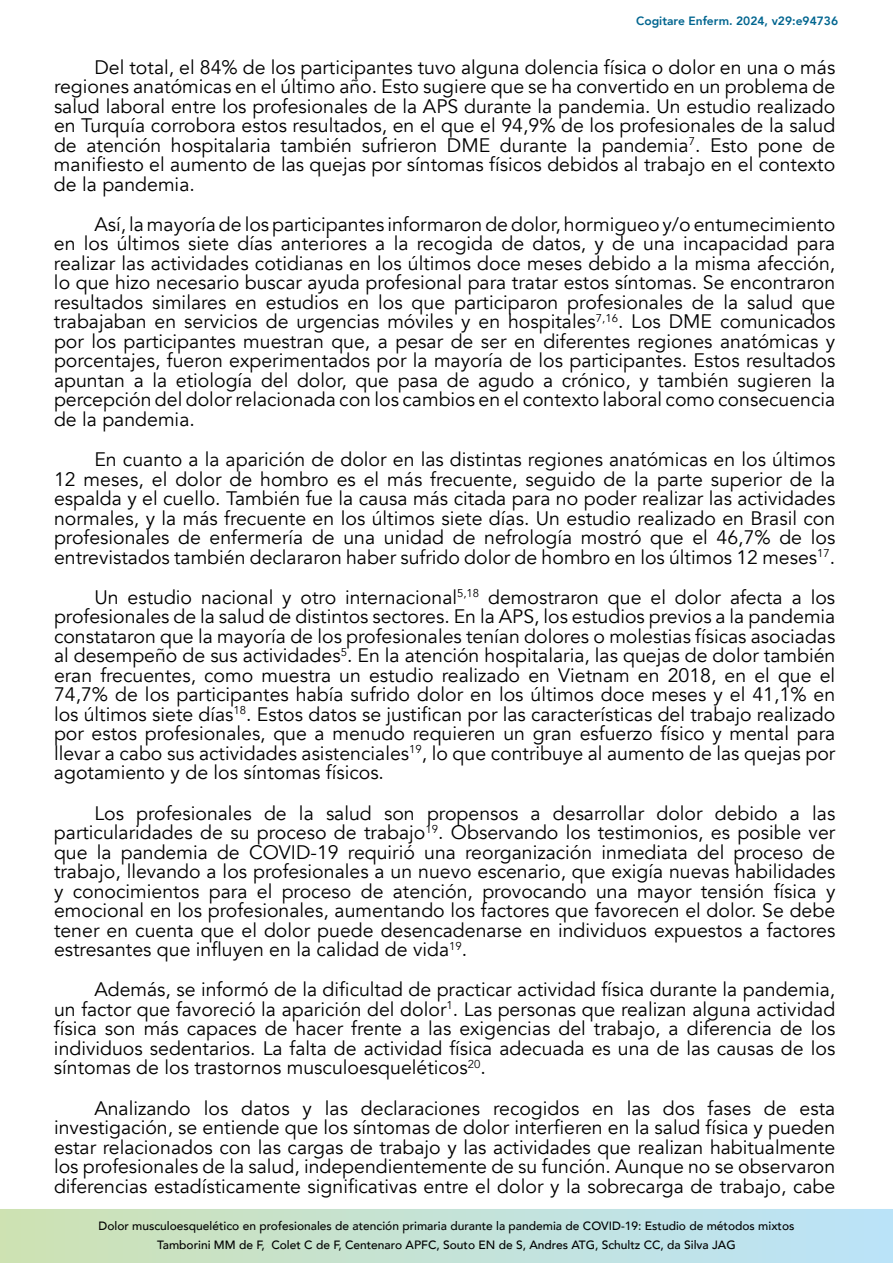
<style>
.page{position:relative;width:893px;height:1263px;background:#fff}
.page>*{position:absolute;margin:0;border:0;box-sizing:border-box;transform-origin:0 0}
.t1{font:19.5px/19.5px "Avenir";color:#000;text-align:justify}
.t2{font:500 12px/18.6px "Avenir";color:#000;text-align:center}
.t3{font:800 12px "Avenir";color:#00658f}
</style>
<div class="page">
<svg style="left:0;top:1209px;width:893px;height:54px;background:#c4e2d6"></svg>
<p class="t3" style="left:636px;top:12px;width:203px">Cogitare Enferm. 2024, v29:e94736</p>
<p class="t1" style="left:54px;top:57px;width:783px;text-indent:40px">Del total, el 84% de los participantes tuvo alguna dolencia física o dolor en una o más regiones anatómicas en el último año. Esto sugiere que se ha convertido en un problema de salud laboral entre los profesionales de la APS durante la pandemia. Un estudio realizado en Turquía corrobora estos resultados, en el que el 94,9% de los profesionales de la salud de atención hospitalaria también sufrieron DME durante la pandemia<sup>7</sup>. Esto pone de manifiesto el aumento de las quejas por síntomas físicos debidos al trabajo en el contexto de la pandemia.</p>
<p class="t1" style="left:54px;top:215px;width:783px;text-indent:40px">Así, la mayoría de los participantes informaron de dolor, hormigueo y/o entumecimiento en los últimos siete días anteriores a la recogida de datos, y de una incapacidad para realizar las actividades cotidianas en los últimos doce meses debido a la misma afección, lo que hizo necesario buscar ayuda profesional para tratar estos síntomas. Se encontraron resultados similares en estudios en los que participaron profesionales de la salud que trabajaban en servicios de urgencias móviles y en hospitales<sup>7,16</sup>. Los DME comunicados por los participantes muestran que, a pesar de ser en diferentes regiones anatómicas y porcentajes, fueron experimentados por la mayoría de los participantes. Estos resultados apuntan a la etiología del dolor, que pasa de agudo a crónico, y también sugieren la percepción del dolor relacionada con los cambios en el contexto laboral como consecuencia de la pandemia.</p>
<p class="t1" style="left:54px;top:450px;width:783px;text-indent:40px">En cuanto a la aparición de dolor en las distintas regiones anatómicas en los últimos 12 meses, el dolor de hombro es el más frecuente, seguido de la parte superior de la espalda y el cuello. También fue la causa más citada para no poder realizar las actividades normales, y la más frecuente en los últimos siete días. Un estudio realizado en Brasil con profesionales de enfermería de una unidad de nefrología mostró que el 46,7% de los entrevistados también declararon haber sufrido dolor de hombro en los últimos 12 meses<sup>17</sup>.</p>
<p class="t1" style="left:54px;top:588px;width:783px;text-indent:40px">Un estudio nacional y otro internacional<sup>5,18</sup> demostraron que el dolor afecta a los profesionales de la salud de distintos sectores. En la APS, los estudios previos a la pandemia constataron que la mayoría de los profesionales tenían dolores o molestias físicas asociadas al desempeño de sus actividades<sup>5</sup>. En la atención hospitalaria, las quejas de dolor también eran frecuentes, como muestra un estudio realizado en Vietnam en 2018, en el que el 74,7% de los participantes había sufrido dolor en los últimos doce meses y el 41,1% en los últimos siete días<sup>18</sup>. Estos datos se justifican por las características del trabajo realizado por estos profesionales, que a menudo requieren un gran esfuerzo físico y mental para llevar a cabo sus actividades asistenciales<sup>19</sup>, lo que contribuye al aumento de las quejas por agotamiento y de los síntomas físicos.</p>
<p class="t1" style="left:54px;top:803px;width:783px;text-indent:40px">Los profesionales de la salud son propensos a desarrollar dolor debido a las particularidades de su proceso de trabajo<sup>19</sup>. Observando los testimonios, es posible ver que la pandemia de COVID-19 requirió una reorganización inmediata del proceso de trabajo, llevando a los profesionales a un nuevo escenario, que exigía nuevas habilidades y conocimientos para el proceso de atención, provocando una mayor tensión física y emocional en los profesionales, aumentando los factores que favorecen el dolor. Se debe tener en cuenta que el dolor puede desencadenarse en individuos expuestos a factores estresantes que influyen en la calidad de vida<sup>19</sup>.</p>
<p class="t1" style="left:54px;top:980px;width:783px;text-indent:40px">Además, se informó de la dificultad de practicar actividad física durante la pandemia, un factor que favoreció la aparición del dolor<sup>1</sup>. Las personas que realizan alguna actividad física son más capaces de hacer frente a las exigencias del trabajo, a diferencia de los individuos sedentarios. La falta de actividad física adecuada es una de las causas de los síntomas de los trastornos musculoesqueléticos<sup>20</sup>.</p>
<p class="t1" style="left:54px;top:1098px;width:783px;text-indent:40px">Analizando los datos y las declaraciones recogidos en las dos fases de esta investigación, se entiende que los síntomas de dolor interfieren en la salud física y pueden estar relacionados con las cargas de trabajo y las actividades que realizan habitualmente los profesionales de la salud, independientemente de su función. Aunque no se observaron diferencias estadísticamente significativas entre el dolor y la sobrecarga de trabajo, cabe</p>
<p class="t2" style="left:98px;top:1216px;width:698px">Dolor musculoesquelético en profesionales de atención primaria durante la pandemia de COVID-19: Estudio de métodos mixtos<br>Tamborini MM de F, Colet C de F, Centenaro APFC, Souto EN de S, Andres ATG, Schultz CC, da Silva JAG</p>
</div>
